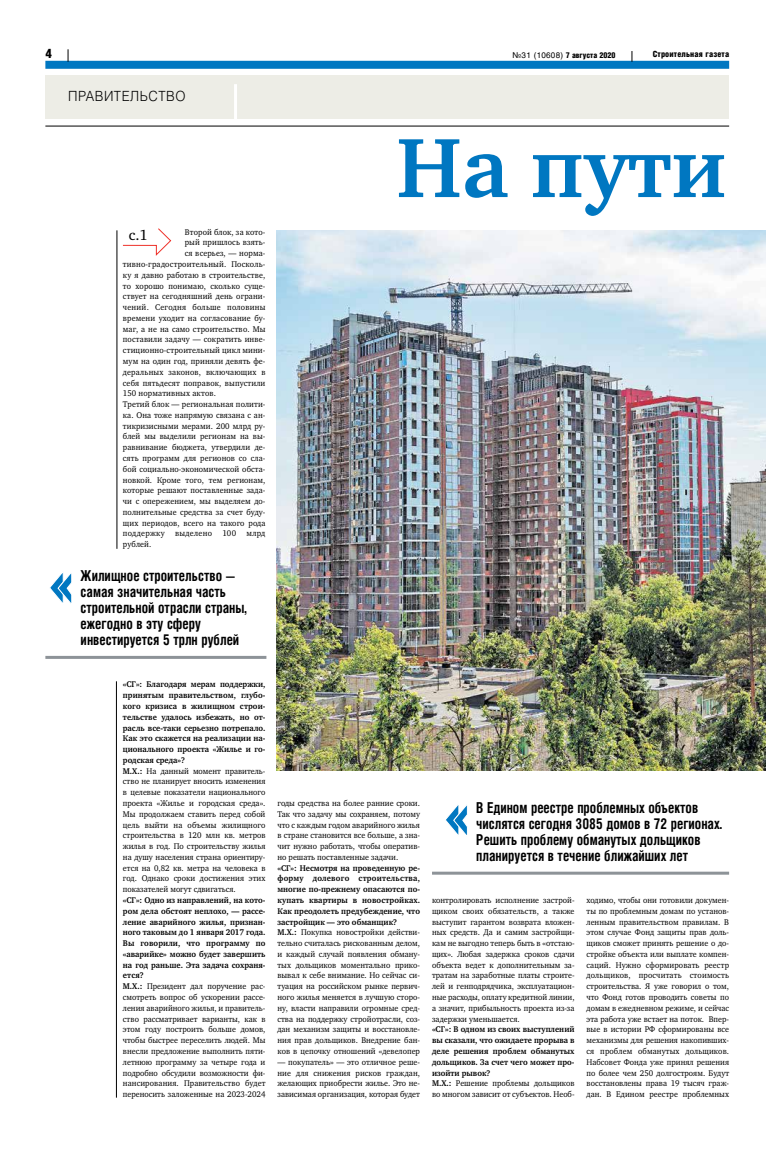
<style>
.page{position:relative;width:766px;height:1149px;background:#fff}
.page>*{position:absolute;margin:0;border:0;box-sizing:border-box;transform-origin:0 0}
.t1{font:700 86px "Charter C";color:#0077c1}
.t2{font:700 15px/16px "Helios Cond";color:#000;scale:.9 1}
.t3{font:14.9px "Charter C";color:#000}
.t4{font:300 14px "Helios";letter-spacing:.04em;color:#000;scale:.93 1}
.t5{font:900 13px "Helios Cond";color:#000}
.t6{font:8.5px/10.8px "Charter C";letter-spacing:.005em;color:#000;text-align:justify;scale:.94 1}
.t7{font:700 8.5px/10.8px "Charter C";color:#000;scale:.94 1}
.t8{font:8.5px "Charter C";letter-spacing:.03em;color:#000;scale:.94 1}
.t9{font:8.5px "Charter C";letter-spacing:.035em;color:#000;scale:.94 1}
.t10{font:900 8.5px "Helios Cond";letter-spacing:.015em;color:#000}
.t11{font:900 8px "Helios Cond";color:#000}
.s1{font-family:"Helios";font-weight:400}
.s2{font-weight:700}
.s3{font-weight:400}
</style>
<div class="page">
<div style="left:45px;top:75px;width:684px;height:43px;background:#edede6"></div>
<hr style="left:45px;top:126px;width:684px;height:1px;background:#000">
<div style="left:45px;top:61px;width:684px;height:8px;background:#0077c1"></div>
<svg style="left:68px;top:49px;width:1px;height:13px"></svg>
<hr style="left:234px;top:84px;width:3px;height:38px;background:#fff">
<svg style="left:122px;top:228px;width:50px;height:28px"></svg>
<hr style="left:45px;top:655px;width:221px;height:3px;background:#8d9398">
<svg style="left:50px;top:572px;width:22px;height:32px"></svg>
<hr style="left:432px;top:871px;width:297px;height:3px;background:#8d9398">
<svg style="left:446px;top:805px;width:22px;height:30px"></svg>
<img style="left:276px;top:230px;width:489px;height:540px">
<hr style="left:117px;top:230px;width:1px;height:318px;background:#000">
<hr style="left:116px;top:681px;width:1px;height:416px;background:#000">
<h3 class="t5" style="left:45px;top:46px;width:8px">4</h3>
<p class="t11" style="left:512px;top:51px;width:105px"><span class="s1">№31 (10608)</span> 7 августа 2020</p>
<p class="t10" style="left:652px;top:49px;width:78px">Строительная газета</p>
<h3 class="t4" style="left:68px;top:88px;width:128px">ПРАВИТЕЛЬСТВО</h3>
<h3 class="t3" style="left:129px;top:227px;width:20px">с.1</h3>
<p class="t6" style="left:185px;top:226px;width:87px">Второй блок, за кото-</p>
<p class="t6" style="left:185px;top:237px;width:87px">рый пришлось взять-</p>
<p class="t6" style="left:185px;top:248px;width:87px">ся всерьез, — норма-</p>
<p class="t6" style="left:123px;top:259px;width:153px">тивно-градостроительный. Посколь-</p>
<p class="t6" style="left:123px;top:269px;width:153px">ку я давно работаю в строительстве,</p>
<p class="t6" style="left:123px;top:280px;width:153px">то хорошо понимаю, сколько суще-</p>
<p class="t6" style="left:123px;top:291px;width:153px">ствует на сегодняшний день ограни-</p>
<p class="t8" style="left:123px;top:302px;width:153px">чений. Сегодня больше половины</p>
<p class="t6" style="left:123px;top:312px;width:153px">времени уходит на согласование бу-</p>
<p class="t6" style="left:123px;top:323px;width:153px">маг, а не на само строительство. Мы</p>
<p class="t6" style="left:123px;top:334px;width:153px">поставили задачу — сократить инве-</p>
<p class="t6" style="left:123px;top:345px;width:153px">стиционно-строительный цикл мини-</p>
<p class="t6" style="left:123px;top:355px;width:153px">мум на один год, приняли девять фе-</p>
<p class="t6" style="left:123px;top:366px;width:153px">деральных законов, включающих в</p>
<p class="t6" style="left:123px;top:377px;width:153px">себя пятьдесят поправок, выпустили</p>
<p class="t6" style="left:123px;top:388px;width:100px">150 нормативных актов.</p>
<p class="t6" style="left:123px;top:399px;width:153px">Третий блок — региональная полити-</p>
<p class="t6" style="left:123px;top:409px;width:153px">ка. Она тоже напрямую связана с ан-</p>
<p class="t6" style="left:123px;top:420px;width:153px">тикризисными мерами. 200 млрд ру-</p>
<p class="t6" style="left:123px;top:431px;width:153px">блей мы выделили регионам на вы-</p>
<p class="t6" style="left:123px;top:442px;width:153px">равнивание бюджета, утвердили де-</p>
<p class="t6" style="left:123px;top:452px;width:153px">сять программ для регионов со сла-</p>
<p class="t6" style="left:123px;top:463px;width:153px">бой социально-экономической обста-</p>
<p class="t6" style="left:123px;top:474px;width:153px">новкой. Кроме того, тем регионам,</p>
<p class="t6" style="left:123px;top:485px;width:153px">которые решают поставленные зада-</p>
<p class="t6" style="left:123px;top:496px;width:153px">чи с опережением, мы выделяем до-</p>
<p class="t6" style="left:123px;top:506px;width:153px">полнительные средства за счет буду-</p>
<p class="t6" style="left:123px;top:517px;width:153px">щих периодов, всего на такого рода</p>
<p class="t9" style="left:123px;top:528px;width:153px">поддержку выделено 100 млрд</p>
<p class="t6" style="left:123px;top:539px;width:32px">рублей.</p>
<h2 class="t2" style="left:81px;top:567px;width:186px">Жилищное строительство — самая значительная часть строительной отрасли страны, ежегодно в эту сферу инвестируется 5 трлн рублей</h2>
<h1 class="t1" style="left:396px;top:121px;width:331px">На пути</h1>
<p class="t6" style="left:123px;top:679px;width:153px;text-align:left"><span class="s2">«СГ»: Благодаря мерам поддержки, принятым правительством, глубо&shy;кого кризиса в жилищном строи&shy;тельстве удалось избежать, но от&shy;расль все-таки серьезно потрепало.<br>Как это скажется на реализации на&shy;ционального проекта «Жилье и го&shy;родская среда»?<br>М.Х.:</span> На данный момент правитель&shy;ство не планирует вносить изменения в целевые показатели национального проекта «Жилье и городская среда».<br>Мы продолжаем ставить перед собой цель выйти на объемы жилищного строительства в 120 млн кв. метров жилья в год. По строительству жилья на душу населения страна ориентиру&shy;ется на 0,82 кв. метра на человека в год. Однако сроки достижения этих показателей могут сдвигаться.</p>
<p class="t6" style="left:123px;top:894px;width:153px;text-align:left"><span class="s2">«СГ»: Одно из направлений, на кото&shy;ром дела обстоят неплохо, — рассе&shy;ление аварийного жилья, признан&shy;ного таковым до 1 января 2017 года.<br>Вы говорили, что программу по «аварийке» можно будет завершить на год раньше. Эта задача сохраня&shy;ется?<br>М.Х.:</span> Президент дал поручение рас&shy;смотреть вопрос об ускорении рассе&shy;ления аварийного жилья, и правитель&shy;ство рассматривает варианты, как в этом году построить больше домов, чтобы быстрее переселить людей. Мы внесли предложение выполнить пяти&shy;летнюю программу за четыре года и подробно обсудили возможности фи&shy;нансирования. Правительство будет переносить заложенные на 2023-2024</p>
<p class="t6" style="left:277px;top:797px;width:153px">годы средства на более ранние сроки.<br>Так что задачу мы сохраняем, потому что с каждым годом аварийного жилья в стране становится все больше, а зна&shy;чит нужно работать, чтобы оператив&shy;но решать поставленные задачи.</p>
<p class="t6" style="left:277px;top:862px;width:153px;text-align:left"><span class="s2">«СГ»: Несмотря на проведенную ре&shy;форму долевого строительства, многие по-прежнему опасаются по&shy;купать квартиры в новостройках.<br>Как преодолеть предубеждение, что застройщик — это обманщик?<br>М.Х.:</span> Покупка новостройки действи&shy;тельно считалась рискованным делом, и каждый случай появления обману&shy;тых дольщиков моментально прико&shy;вывал к себе внимание. Но сейчас си&shy;туация на российском рынке первич&shy;ного жилья меняется в лучшую сторо&shy;ну, власти направили огромные сред&shy;ства на поддержку стройотрасли, соз&shy;дан механизм защиты и восстановле&shy;ния прав дольщиков. Внедрение бан&shy;ков в цепочку отношений «девелопер</p>
<p class="t6" style="left:277px;top:1056px;width:153px">— покупатель» — это отличное реше&shy;ние для снижения рисков граждан, желающих приобрести жилье. Это не&shy;зависимая организация, которая будет</p>
<h2 class="t2" style="left:476px;top:799px;width:274px">В Едином реестре проблемных объектов числятся сегодня 3085 домов в 72 регионах.<br>Решить проблему обманутых дольщиков планируется в течение ближайших лет</h2>
<p class="t6" style="left:432px;top:894px;width:153px">контролировать исполнение застрой&shy;щиком своих обязательств, а также выступит гарантом возврата вложен&shy;ных средств. Да и самим застройщи&shy;кам не выгодно теперь быть в «отстаю&shy;щих». Любая задержка сроков сдачи объекта ведет к дополнительным за&shy;тратам на заработные платы строите&shy;лей и генподрядчика, эксплуатацион&shy;ные расходы, оплату кредитной линии, а значит, прибыльность проекта из-за задержки уменьшается.</p>
<p class="t7" style="left:432px;top:1023px;width:153px">«СГ»: В одном из своих выступлений вы сказали, что ожидаете прорыва в деле решения проблем обманутых дольщиков. За счет чего может про&shy;изойти рывок?<br>М.Х.: <span class="s3">Решение проблемы дольщиков во многом зависит от субъектов. Необ-</span></p>
<p class="t6" style="left:586px;top:894px;width:153px">ходимо, чтобы они готовили докумен&shy;ты по проблемным домам по установ&shy;ленным правительством правилам. В этом случае Фонд защиты прав доль&shy;щиков сможет принять решение о до&shy;стройке объекта или выплате компен&shy;саций. Нужно сформировать реестр дольщиков, просчитать стоимость строительства. Я уже говорил о том, что Фонд готов проводить советы по домам в ежедневном режиме, и сейчас эта работа уже встает на поток. Впер&shy;вые в истории РФ сформированы все механизмы для решения накопивших&shy;ся проблем обманутых дольщиков.<br>Набсовет Фонда уже принял решения по более чем 250 долгостроям. Будут восстановлены права 19 тысяч граж&shy;дан. В Едином реестре проблемных</p>
</div>
